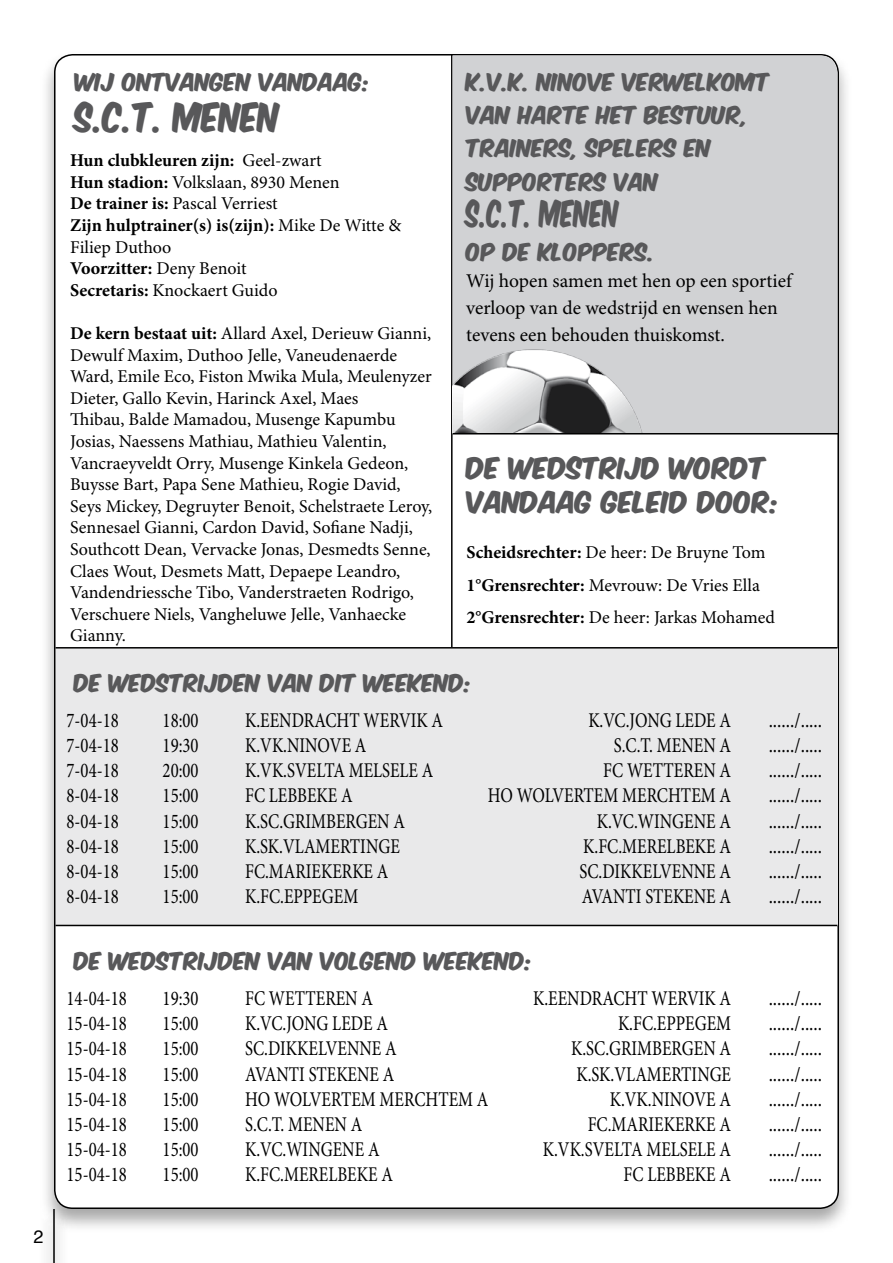
<style>
.page{position:relative;width:893px;height:1263px;background:#fff}
.page>*{position:absolute;margin:0;border:0;box-sizing:border-box;transform-origin:0 0}
.t1{font:34.5px "Komika Axis";color:#58585a;scale:.88 1}
.t2{font:31.5px "Komika Axis";color:#58585a;scale:.72 1}
.t3{font:25.5px/34.5px "Komika Axis";color:#58585a}
.t4{font:21px "Minion Pro";color:#000;scale:.8 1}
.t5{font:21px "Minion Pro";color:#000;scale:.9 1}
.t6{font:21px/33.3px "Komika Axis";color:#58585a}
.t7{font:19.5px/26.7px "Minion Pro";color:#000}
.t8{font:18px/21.6px "Minion Pro";color:#000}
.t9{font:700 18px/21.6px "Minion Pro";letter-spacing:-.005em;color:#000}
.t10{font:18px "Helvetica";color:#000}
.s1{font-weight:400}
.s2{font-weight:700}
</style>
<div class="page">
<div style="left:39px;top:1207px;width:30px;height:56px;background:#f6f6f6"></div>
<hr style="left:53px;top:1209px;width:2px;height:54px;background:#000">
<div style="left:40px;top:50px;width:813px;height:1184px;background:#000;opacity:.35"></div>
<div style="left:55px;top:55px;width:783px;height:1153px;background:#fff;border-radius:18px"></div>
<div style="left:56px;top:648px;width:781px;height:278px;background:#e9e9ea"></div>
<hr style="left:56px;top:647px;width:781px;height:1px;background:#000">
<hr style="left:56px;top:925px;width:781px;height:1px;background:#000">
<hr style="left:451px;top:54px;width:2px;height:593px;background:#000">
<div style="left:453px;top:56px;width:384px;height:377px;background:#d1d2d4"></div>
<img style="left:453px;top:348px;width:193px;height:85px">
<hr style="left:453px;top:433px;width:386px;height:1px;background:#000">
<p class="t10" style="left:33px;top:1224px;width:12px">2</p>
<p class="t6" style="left:75px;top:67px;width:297px">WIJ ONTVANGEN VANDAAG:</p>
<h1 class="t1" style="left:75px;top:100px;width:234px">S.C.T. MENEN</h1>
<p class="t9" style="left:70px;top:150px;width:333px">Hun clubkleuren zijn: <span class="s1">Geel-zwart<br></span>Hun stadion: <span class="s1">Volkslaan, 8930 Menen<br></span>De trainer is: <span class="s1">Pascal Verriest<br></span>Zijn hulptrainer(s) is(zijn): <span class="s1">Mike De Witte &amp;<br>Filiep Duthoo<br></span>Voorzitter: <span class="s1">Deny Benoit<br></span>Secretaris: <span class="s1">Knockaert Guido</span></p>
<p class="t8" style="left:70px;top:323px;width:364px"><span class="s2">De kern bestaat uit:</span> Allard Axel, Derieuw Gianni, Dewulf Maxim, Duthoo Jelle, Vaneudenaerde Ward, Emile Eco, Fiston Mwika Mula, Meulenyzer Dieter, Gallo Kevin, Harinck Axel, Maes<br>Thibau, Balde Mamadou, Musenge Kapumbu Josias, Naessens Mathiau, Mathieu Valentin, Vancraeyveldt Orry, Musenge Kinkela Gedeon, Buysse Bart, Papa Sene Mathieu, Rogie David, Seys Mickey, Degruyter Benoit, Schelstraete Leroy, Sennesael Gianni, Cardon David, Sofiane Nadji, Southcott Dean, Vervacke Jonas, Desmedts Senne, Claes Wout, Desmets Matt, Depaepe Leandro, Vandendriessche Tibo, Vanderstraeten Rodrigo, Verschuere Niels, Vangheluwe Jelle, Vanhaecke Gianny.</p>
<p class="t6" style="left:466px;top:67px;width:305px">K.V.K. NINOVE VERWELKOMT<br>VAN HARTE HET BESTUUR,<br>TRAINERS, SPELERS EN<br>SUPPORTERS VAN</p>
<h2 class="t2" style="left:466px;top:198px;width:214px">S.C.T. MENEN</h2>
<p class="t6" style="left:466px;top:237px;width:190px">OP DE KLOPPERS.</p>
<p class="t7" style="left:466px;top:269px;width:327px">Wij hopen samen met hen op een sportief verloop van de wedstrijd en wensen hen tevens een behouden thuiskomst.</p>
<p class="t3" style="left:466px;top:453px;width:315px">DE WEDSTRIJD WORDT<br>VANDAAG GELEID DOOR:</p>
<p class="t8" style="left:466px;top:537px;width:310px;line-height:32.4px"><span class="s2">Scheidsrechter:</span> De heer: De Bruyne Tom<br><span class="s2">1°Grensrechter:</span> Mevrouw: De Vries Ella<br><span class="s2">2°Grensrechter:</span> De heer: Jarkas Mohamed</p>
<p class="t6" style="left:74px;top:668px;width:400px">DE WEDSTRIJDEN VAN DIT WEEKEND:</p>
<p class="t4" style="left:67px;top:708px;width:67px">7-04-18</p>
<p class="t4" style="left:163px;top:708px;width:47px">18:00</p>
<p class="t4" style="left:245px;top:708px;width:249px">K.EENDRACHT WERVIK A</p>
<p class="t4" style="left:588px;top:708px;width:180px">K.VC.JONG LEDE A</p>
<p class="t5" style="left:769px;top:708px;width:61px">....../.....</p>
<p class="t4" style="left:67px;top:733px;width:67px">7-04-18</p>
<p class="t4" style="left:163px;top:733px;width:47px">19:30</p>
<p class="t4" style="left:245px;top:733px;width:153px">K.VK.NINOVE A</p>
<p class="t4" style="left:614px;top:733px;width:148px">S.C.T. MENEN A</p>
<p class="t5" style="left:769px;top:733px;width:61px">....../.....</p>
<p class="t4" style="left:67px;top:758px;width:67px">7-04-18</p>
<p class="t4" style="left:163px;top:758px;width:47px">20:00</p>
<p class="t4" style="left:245px;top:758px;width:237px">K.VK.SVELTA MELSELE A</p>
<p class="t4" style="left:603px;top:758px;width:161px">FC WETTEREN A</p>
<p class="t5" style="left:769px;top:758px;width:61px">....../.....</p>
<p class="t4" style="left:67px;top:783px;width:67px">8-04-18</p>
<p class="t4" style="left:163px;top:783px;width:47px">15:00</p>
<p class="t4" style="left:245px;top:783px;width:136px">FC LEBBEKE A</p>
<p class="t4" style="left:488px;top:783px;width:306px">HO WOLVERTEM MERCHTEM A</p>
<p class="t5" style="left:769px;top:783px;width:61px">....../.....</p>
<p class="t4" style="left:67px;top:808px;width:67px">8-04-18</p>
<p class="t4" style="left:163px;top:808px;width:47px">15:00</p>
<p class="t4" style="left:245px;top:808px;width:202px">K.SC.GRIMBERGEN A</p>
<p class="t4" style="left:597px;top:808px;width:170px">K.VC.WINGENE A</p>
<p class="t5" style="left:769px;top:808px;width:61px">....../.....</p>
<p class="t4" style="left:67px;top:833px;width:67px">8-04-18</p>
<p class="t4" style="left:163px;top:833px;width:47px">15:00</p>
<p class="t4" style="left:245px;top:833px;width:195px">K.SK.VLAMERTINGE</p>
<p class="t4" style="left:583px;top:833px;width:186px">K.FC.MERELBEKE A</p>
<p class="t5" style="left:769px;top:833px;width:61px">....../.....</p>
<p class="t4" style="left:67px;top:858px;width:67px">8-04-18</p>
<p class="t4" style="left:163px;top:858px;width:47px">15:00</p>
<p class="t4" style="left:245px;top:858px;width:181px">FC.MARIEKERKE A</p>
<p class="t4" style="left:579px;top:858px;width:191px">SC.DIKKELVENNE A</p>
<p class="t5" style="left:769px;top:858px;width:61px">....../.....</p>
<p class="t4" style="left:67px;top:884px;width:67px">8-04-18</p>
<p class="t4" style="left:163px;top:884px;width:47px">15:00</p>
<p class="t4" style="left:245px;top:884px;width:143px">K.FC.EPPEGEM</p>
<p class="t4" style="left:582px;top:884px;width:188px">AVANTI STEKENE A</p>
<p class="t5" style="left:769px;top:884px;width:61px">....../.....</p>
<p class="t6" style="left:74px;top:946px;width:460px">DE WEDSTRIJDEN VAN VOLGEND WEEKEND:</p>
<p class="t4" style="left:67px;top:986px;width:77px">14-04-18</p>
<p class="t4" style="left:163px;top:986px;width:47px">19:30</p>
<p class="t4" style="left:245px;top:986px;width:161px">FC WETTEREN A</p>
<p class="t4" style="left:533px;top:986px;width:249px">K.EENDRACHT WERVIK A</p>
<p class="t5" style="left:769px;top:986px;width:61px">....../.....</p>
<p class="t4" style="left:67px;top:1011px;width:77px">15-04-18</p>
<p class="t4" style="left:163px;top:1011px;width:47px">15:00</p>
<p class="t4" style="left:245px;top:1011px;width:180px">K.VC.JONG LEDE A</p>
<p class="t4" style="left:618px;top:1011px;width:143px">K.FC.EPPEGEM</p>
<p class="t5" style="left:769px;top:1011px;width:61px">....../.....</p>
<p class="t4" style="left:67px;top:1036px;width:77px">15-04-18</p>
<p class="t4" style="left:163px;top:1036px;width:47px">15:00</p>
<p class="t4" style="left:245px;top:1036px;width:191px">SC.DIKKELVENNE A</p>
<p class="t4" style="left:571px;top:1036px;width:202px">K.SC.GRIMBERGEN A</p>
<p class="t5" style="left:769px;top:1036px;width:61px">....../.....</p>
<p class="t4" style="left:67px;top:1061px;width:77px">15-04-18</p>
<p class="t4" style="left:163px;top:1061px;width:47px">15:00</p>
<p class="t4" style="left:245px;top:1061px;width:188px">AVANTI STEKENE A</p>
<p class="t4" style="left:576px;top:1061px;width:195px">K.SK.VLAMERTINGE</p>
<p class="t5" style="left:769px;top:1061px;width:61px">....../.....</p>
<p class="t4" style="left:67px;top:1086px;width:77px">15-04-18</p>
<p class="t4" style="left:163px;top:1086px;width:47px">15:00</p>
<p class="t4" style="left:245px;top:1086px;width:306px">HO WOLVERTEM MERCHTEM A</p>
<p class="t4" style="left:610px;top:1086px;width:153px">K.VK.NINOVE A</p>
<p class="t5" style="left:769px;top:1086px;width:61px">....../.....</p>
<p class="t4" style="left:67px;top:1111px;width:77px">15-04-18</p>
<p class="t4" style="left:163px;top:1111px;width:47px">15:00</p>
<p class="t4" style="left:245px;top:1111px;width:148px">S.C.T. MENEN A</p>
<p class="t4" style="left:588px;top:1111px;width:181px">FC.MARIEKERKE A</p>
<p class="t5" style="left:769px;top:1111px;width:61px">....../.....</p>
<p class="t4" style="left:67px;top:1137px;width:77px">15-04-18</p>
<p class="t4" style="left:163px;top:1137px;width:47px">15:00</p>
<p class="t4" style="left:245px;top:1137px;width:170px">K.VC.WINGENE A</p>
<p class="t4" style="left:543px;top:1137px;width:237px">K.VK.SVELTA MELSELE A</p>
<p class="t5" style="left:769px;top:1137px;width:61px">....../.....</p>
<p class="t4" style="left:67px;top:1162px;width:77px">15-04-18</p>
<p class="t4" style="left:163px;top:1162px;width:47px">15:00</p>
<p class="t4" style="left:245px;top:1162px;width:186px">K.FC.MERELBEKE A</p>
<p class="t4" style="left:623px;top:1162px;width:136px">FC LEBBEKE A</p>
<p class="t5" style="left:769px;top:1162px;width:61px">....../.....</p>
</div>
